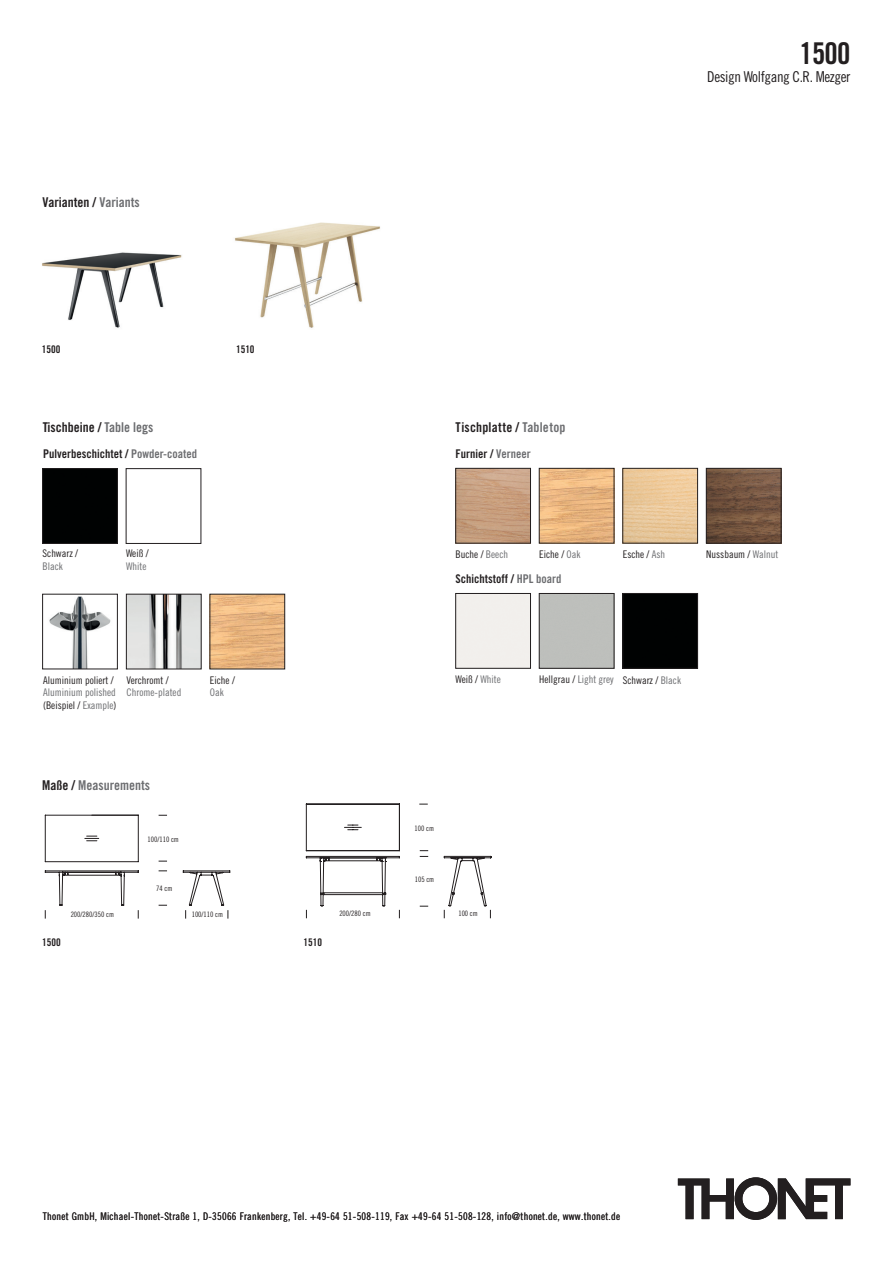
<style>
.page{position:relative;width:893px;height:1263px;background:#fff}
.page>*{position:absolute;margin:0;border:0;box-sizing:border-box;transform-origin:0 0}
.t1{font:30px "Trade Gothic LT Std Bd Cn 20";color:#231f20}
.t2{font:15px "Trade Gothic LT Std Cn 18";letter-spacing:-.025em;color:#231f20}
.t3{font:13.5px "Trade Gothic LT Std Bd Cn 20";color:#231f20}
.t4{font:13.5px "Trade Gothic LT Std Bd Cn 20";color:#6c6d70}
.t5{font:12px "Trade Gothic LT Std Bd Cn 20";color:#231f20}
.t6{font:10.5px "Trade Gothic LT Std Cn 18";color:#231f20}
.t7{font:10.5px "Trade Gothic LT Std Cn 18";letter-spacing:.025em;color:#231f20}
.t8{font:10.5px/12.6px "Trade Gothic LT Std Cn 18";color:#6c6d70}
.t9{font:10.5px "Trade Gothic LT Std Bd Cn 20";color:#231f20}
.t10{font:7.5px "Trade Gothic LT Std Cn 18";color:#231f20}
.s1{color:#6c6d70}
.s2{color:#231f20}
</style>
<div class="page">
<img style="left:49px;top:596px;width:62px;height:71px">
<img style="left:212px;top:596px;width:71px;height:71px">
<img style="left:128px;top:596px;width:71px;height:71px">
<div style="left:126px;top:594px;width:75px;height:75px;border:1px solid #231f20"></div>
<div style="left:45px;top:471px;width:70px;height:70px;background:#000202"></div>
<div style="left:43px;top:469px;width:74px;height:74px;border:1px solid #231f20"></div>
<div style="left:456px;top:593px;width:75px;height:75px;border:1px solid #231f20"></div>
<img style="left:541px;top:470px;width:71px;height:71px">
<div style="left:539px;top:468px;width:75px;height:75px;border:1px solid #231f20"></div>
<img style="left:42px;top:252px;width:140px;height:76px">
<img style="left:235px;top:222px;width:145px;height:106px">
<img style="left:458px;top:470px;width:71px;height:71px">
<div style="left:456px;top:468px;width:75px;height:75px;border:1px solid #231f20"></div>
<img style="left:708px;top:470px;width:71px;height:71px">
<div style="left:706px;top:468px;width:75px;height:75px;border:1px solid #231f20"></div>
<img style="left:625px;top:470px;width:71px;height:71px">
<div style="left:623px;top:468px;width:75px;height:75px;border:1px solid #231f20"></div>
<div style="left:539px;top:593px;width:75px;height:75px;border:1px solid #231f20"></div>
<div style="left:625px;top:595px;width:71px;height:71px;background:#000202"></div>
<div style="left:623px;top:593px;width:75px;height:75px;border:1px solid #231f20"></div>
<svg style="left:45px;top:815px;width:185px;height:103px"></svg>
<svg style="left:306px;top:804px;width:185px;height:114px"></svg>
<svg style="left:678px;top:1177px;width:172px;height:43px"></svg>
<p class="t3" style="left:42px;top:194px;width:99px">Varianten / <span class="s1">Variants</span></p>
<p class="t9" style="left:42px;top:342px;width:20px">1500</p>
<p class="t9" style="left:236px;top:342px;width:20px">1510</p>
<p class="t3" style="left:43px;top:419px;width:112px">Tischbeine / <span class="s1">Table legs</span></p>
<p class="t3" style="left:456px;top:419px;width:111px">Tischplatte / <span class="s1">Tabletop</span></p>
<p class="t5" style="left:43px;top:447px;width:155px">Pulverbeschichtet / <span class="s1">Powder-coated</span></p>
<p class="t5" style="left:456px;top:447px;width:77px">Furnier / <span class="s1">Verneer</span></p>
<h1 class="t1" style="left:799px;top:35px;width:53px">1500</h1>
<h2 class="t2" style="left:707px;top:68px;width:145px">Design Wolfgang C.R. Mezger</h2>
<p class="t6" style="left:43px;top:547px;width:37px">Schwarz /</p>
<p class="t8" style="left:43px;top:560px;width:22px">Black</p>
<p class="t6" style="left:126px;top:547px;width:24px">Weiß /</p>
<p class="t8" style="left:126px;top:560px;width:22px">White</p>
<p class="t6" style="left:539px;top:548px;width:43px">Eiche / <span class="s1">Oak</span></p>
<p class="t6" style="left:456px;top:548px;width:54px">Buche / <span class="s1">Beech</span></p>
<p class="t6" style="left:623px;top:548px;width:44px">Esche / <span class="s1">Ash</span></p>
<p class="t6" style="left:706px;top:548px;width:74px">Nussbaum / <span class="s1">Walnut</span></p>
<p class="t5" style="left:456px;top:572px;width:107px">Schichtstoff / <span class="s1">HPL board</span></p>
<p class="t6" style="left:43px;top:674px;width:72px">Aluminium poliert /</p>
<p class="t8" style="left:43px;top:686px;width:75px">Aluminium polished <span class="s2">(Beispiel /</span> Example<span class="s2">)</span></p>
<p class="t6" style="left:127px;top:674px;width:44px">Verchromt /</p>
<p class="t8" style="left:127px;top:686px;width:56px">Chrome-plated</p>
<p class="t6" style="left:210px;top:674px;width:27px">Eiche /</p>
<p class="t8" style="left:210px;top:686px;width:15px">Oak</p>
<p class="t6" style="left:456px;top:673px;width:47px">Weiß / <span class="s1">White</span></p>
<p class="t6" style="left:539px;top:673px;width:143px">Hellgrau / <span class="s1">Light grey</span> Schwarz / <span class="s1">Black</span></p>
<p class="t4" style="left:42px;top:777px;width:109px"><span class="s2">Maße /</span> Measurements</p>
<p class="t10" style="left:415px;top:824px;width:21px">100 cm</p>
<p class="t10" style="left:147px;top:834px;width:33px">100/110 cm</p>
<p class="t10" style="left:415px;top:875px;width:21px">105 cm</p>
<p class="t10" style="left:156px;top:884px;width:18px">74 cm</p>
<p class="t10" style="left:71px;top:910px;width:45px">200/280/350 cm</p>
<p class="t10" style="left:192px;top:910px;width:33px">100/110 cm</p>
<p class="t10" style="left:339px;top:909px;width:33px">200/280 cm</p>
<p class="t10" style="left:458px;top:909px;width:21px">100 cm</p>
<p class="t9" style="left:42px;top:936px;width:20px">1500</p>
<p class="t9" style="left:303px;top:936px;width:20px">1510</p>
<p class="t7" style="left:43px;top:1210px;width:579px">Thonet GmbH, Michael-Thonet-Straße 1, D-35066 Frankenberg, Tel. +49-64 51-508-119, Fax +49-64 51-508-128, info@thonet.de, www.thonet.de</p>
</div>
